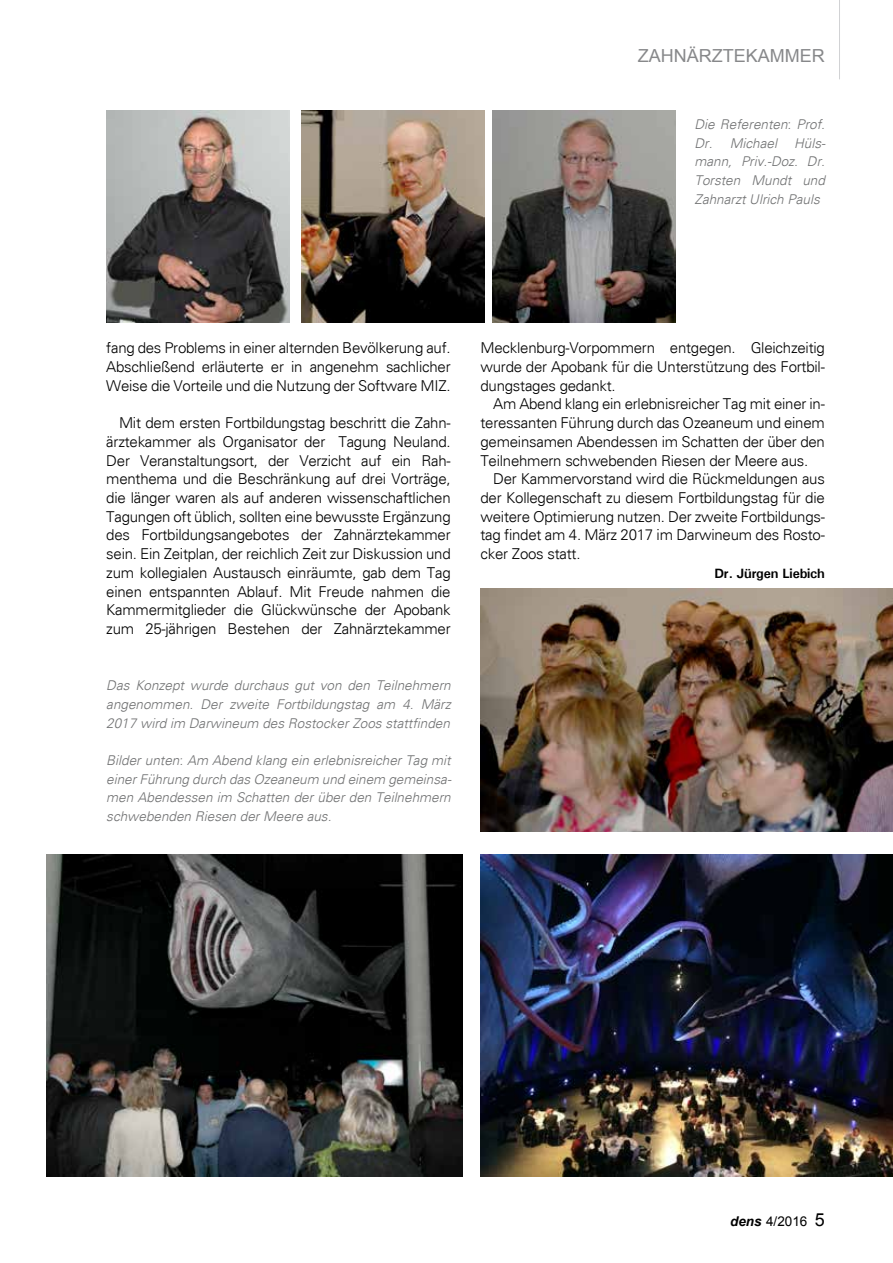
<style>
.page{position:relative;width:893px;height:1263px;background:#fff}
.page>*{position:absolute;margin:0;border:0;box-sizing:border-box;transform-origin:0 0}
.t1{font:18px "Arial";color:#87888a}
.t2{font:300 15px/18.8px "Univers";letter-spacing:-.015em;color:#000;text-align:justify}
.t3{font:italic 300 13.5px/18.8px "Univers";color:#707172;text-align:justify}
.t4{font:700 13.5px "Univers";letter-spacing:-.015em;color:#000}
.t5{font:13.5px "Arial";color:#000}
.s1{font-weight:700;font-style:italic}
.s2{font-size:18px}
</style>
<div class="page">
<hr style="left:839px;top:0;width:1px;height:79px;background:#d1d2d4">
<img style="left:106px;top:110px;width:183px;height:213px">
<img style="left:302px;top:110px;width:183px;height:213px">
<img style="left:492px;top:110px;width:183px;height:213px">
<img style="left:46px;top:855px;width:417px;height:322px">
<img style="left:480px;top:855px;width:413px;height:322px">
<img style="left:480px;top:589px;width:413px;height:242px">
<p class="t1" style="left:638px;top:44px;width:189px">ZAHNÄRZTEKAMMER</p>
<p class="t3" style="left:694px;top:115px;width:132px">Die Referenten: Prof.<br>Dr. Michael</p>
<p class="t3" style="left:694px;top:133px;width:133px;text-indent:100px">Hüls&shy;mann, Priv.-Doz. Dr.<br>Torsten Mundt und Zahnarzt Ulrich Pauls</p>
<p class="t2" style="left:106px;top:339px;width:346px">fang des Problems in einer alternden Bevölkerung auf.<br>Abschließend erläuterte er in angenehm sachlicher Weise die Vorteile und die Nutzung der Software MIZ.</p>
<p class="t2" style="left:106px;top:413px;width:346px;text-indent:13px">Mit dem ersten Fortbildungstag beschritt die Zahn&shy;ärztekammer als Organisator der Tagung Neuland.<br>Der Veranstaltungsort, der Verzicht auf ein Rah&shy;menthema und die Beschränkung auf drei Vorträge, die länger waren als auf anderen wissenschaftlichen Tagungen oft üblich, sollten eine bewusste Ergänzung des Fortbildungsangebotes der Zahnärztekammer sein. Ein Zeitplan, der reichlich Zeit zur Diskussion und zum kollegialen Austausch einräumte, gab dem Tag einen entspannten Ablauf. Mit Freude nahmen die Kammermitglieder die Glückwünsche der Apobank zum 25-jährigen Bestehen der Zahnärztekammer</p>
<p class="t3" style="left:106px;top:676px;width:346px">Das Konzept wurde durchaus gut von den Teilnehmern angenommen. Der zweite Fortbildungstag am 4. März 2017 wird im Darwineum des Rostocker Zoos stattfinden</p>
<p class="t3" style="left:106px;top:751px;width:347px">Bilder unten: Am Abend klang ein erlebnisreicher Tag mit einer Führung durch das Ozeaneum und einem gemeinsa&shy;men Abendessen im Schatten der über den Teilnehmern schwebenden Riesen der Meere aus.</p>
<p class="t2" style="left:480px;top:339px;width:346px">Mecklenburg-Vorpommern entgegen. Gleichzeitig wurde der Apobank für die Unterstützung des Fortbil&shy;dungstages gedankt.</p>
<p class="t2" style="left:480px;top:395px;width:346px;text-indent:13px">Am Abend klang ein erlebnisreicher Tag mit einer in&shy;teressanten Führung durch das Ozeaneum und einem gemeinsamen Abendessen im Schatten der über den Teilnehmern schwebenden Riesen der Meere aus.</p>
<p class="t2" style="left:480px;top:470px;width:346px;text-indent:13px">Der Kammervorstand wird die Rückmeldungen aus der Kollegenschaft zu diesem Fortbildungstag für die weitere Optimierung nutzen. Der zweite Fortbildungs&shy;tag findet am 4. März 2017 im Darwineum des Rosto&shy;cker Zoos statt.</p>
<p class="t4" style="left:714px;top:565px;width:112px">Dr. Jürgen Liebich</p>
<p class="t5" style="left:730px;top:1212px;width:96px"><span class="s1">dens</span> 4/2016 <span class="s2">5</span></p>
</div>
